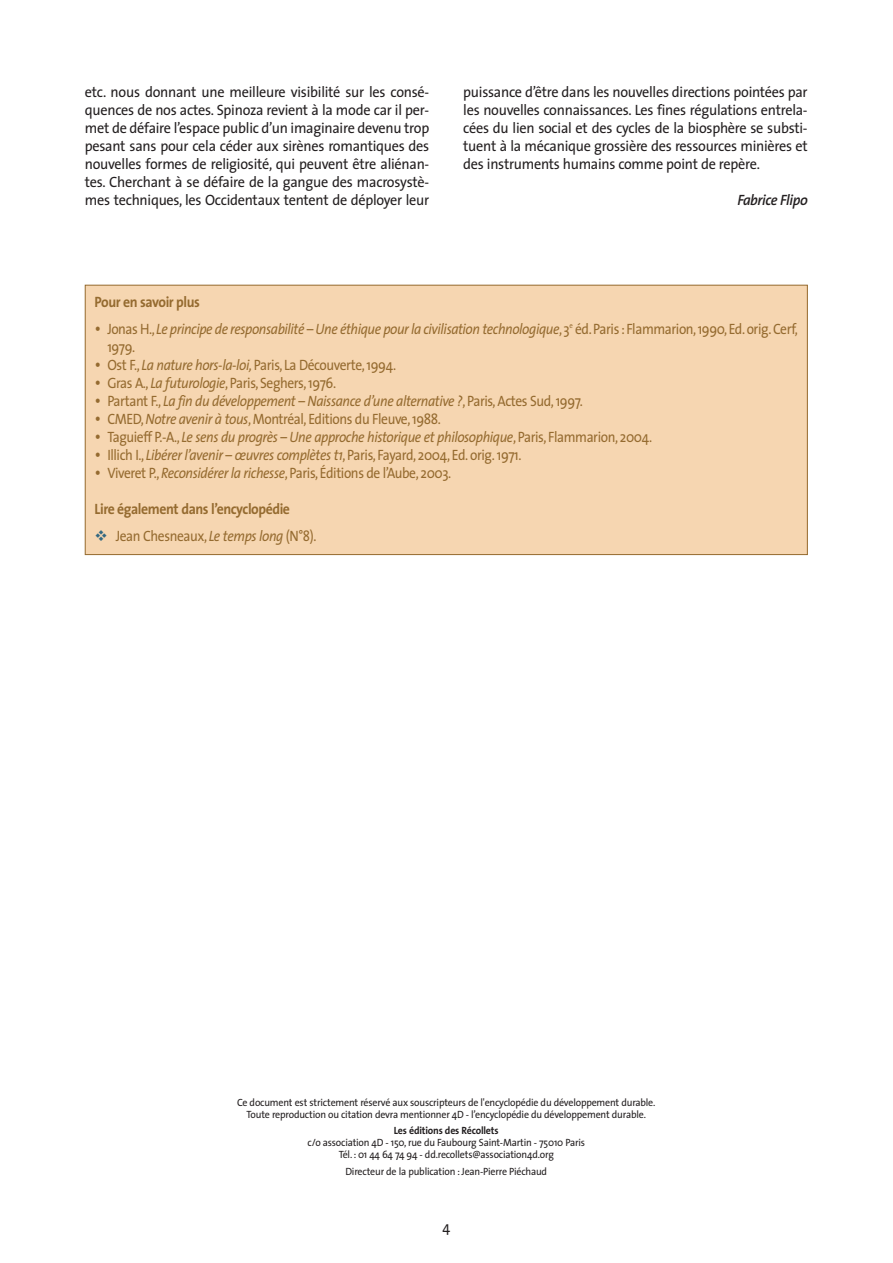
<style>
.page{position:relative;width:893px;height:1263px;background:#fff}
.page>*{position:absolute;margin:0;border:0;box-sizing:border-box;transform-origin:0 0}
.t1{font:15px/18px "The Sans";letter-spacing:-.02em;color:#231f20;text-align:justify;scale:.95 1}
.t2{font:italic 15px/18px "The Sans";letter-spacing:-.03em;color:#956b30;scale:.9 1}
.t3{font:15px "The Sans";letter-spacing:-.03em;color:#956b30;scale:.9 1}
.t4{font:700 15px/27px "The Sans";letter-spacing:-.03em;color:#956b30;scale:.92 1}
.t5{font:italic 600 15px "The Sans";letter-spacing:-.03em;color:#231f20;scale:.95 1}
.t6{font:10.5px/12px "The Sans";letter-spacing:-.02em;color:#231f20;text-align:center;scale:.95 1}
.t7{font:700 10.5px "The Sans";letter-spacing:-.02em;color:#231f20;scale:.95 1}
.s1{font-style:normal;font-size:18px}
.s2{font-style:normal}
.s3{font-size:18px}
.s4{font-style:italic}
.s5{font-weight:400}
.s6{font-weight:400;font-style:italic}
</style>
<div class="page">
<div style="left:85px;top:285px;width:722px;height:270px;background:#f6d6b1"></div>
<div style="left:85px;top:285px;width:723px;height:270px;border:1px solid #956b30"></div>
<p class="t1" style="left:85px;top:84px;width:364px">etc. nous donnant une meilleure visibilité sur les consé&shy;quences de nos actes. Spinoza revient à la mode car il per&shy;met de défaire l’espace public d’un imaginaire devenu trop pesant sans pour cela céder aux sirènes romantiques des nouvelles formes de religiosité, qui peuvent être aliénan&shy;tes. Cherchant à se défaire de la gangue des macrosystè&shy;mes techniques, les Occidentaux tentent de déployer leur</p>
<p class="t1" style="left:463px;top:84px;width:364px">puissance d’être dans les nouvelles directions pointées par les nouvelles connaissances. Les fines régulations entrela&shy;cées du lien social et des cycles de la biosphère se substi&shy;tuent à la mécanique grossière des ressources minières et des instruments humains comme point de repère.</p>
<p class="t5" style="left:737px;top:194px;width:75px">Fabrice Flipo</p>
<p class="t4" style="left:95px;top:288px;width:116px">Pour en savoir plus</p>
<p class="t2" style="left:107px;top:321px;width:769px;text-indent:-13px"><span class="s1">•</span> <span class="s2">Jonas H.,</span> Le principe de responsabilité – Une éthique pour la civilisation technologique<span class="s2">,3</span><sup>e</sup> <span class="s2">éd. Paris :Flammarion,1990,Ed. orig. Cerf,<br>1979.</span></p>
<p class="t3" style="left:95px;top:359px;width:337px"><span class="s3">•</span> Ost F., <span class="s4">La nature hors-la-loi,</span> Paris, La Découverte, 1994.</p>
<p class="t3" style="left:95px;top:377px;width:270px"><span class="s3">•</span> Gras A., <span class="s4">La futurologie</span>, Paris, Seghers, 1976.</p>
<p class="t2" style="left:95px;top:393px;width:544px"><span class="s1">•</span> <span class="s2">Partant F.,</span> La fin du développement – Naissance d’une alternative ?<span class="s2">, Paris, Actes Sud, 1997.</span></p>
<p class="t3" style="left:95px;top:413px;width:386px"><span class="s3">•</span> CMED, <span class="s4">Notre avenir à tous</span>, Montréal, Editions du Fleuve, 1988.</p>
<p class="t2" style="left:95px;top:429px;width:621px"><span class="s1">•</span> <span class="s2">Taguieff P.-A.,</span> Le sens du progrès – Une approche historique et philosophique<span class="s2">, Paris, Flammarion, 2004.</span></p>
<p class="t3" style="left:95px;top:449px;width:476px"><span class="s3">•</span> Illich I., <span class="s4">Libérer l’avenir – œuvres complètes t1</span>, Paris, Fayard, 2004, Ed. orig. 1971.</p>
<p class="t3" style="left:95px;top:467px;width:398px"><span class="s3">•</span> Viveret P., <span class="s4">Reconsidérer la richesse</span>, Paris, Éditions de l’Aube, 2003.</p>
<p class="t4" style="left:116px;top:495px;width:219px;text-indent:-21px">Lire également dans l’encyclopédie<br><span class="s5">Jean Chesneaux,</span> <span class="s6">Le temps long</span> <span class="s5">(N°8).</span></p>
<p class="t6" style="left:237px;top:1097px;width:442px">Ce document est strictement réservé aux souscripteurs de l'encyclopédie du développement durable.<br>Toute reproduction ou citation devra mentionner 4D - l’encyclopédie du développement durable.</p>
<p class="t7" style="left:394px;top:1125px;width:112px">Les éditions des Récollets</p>
<p class="t6" style="left:307px;top:1138px;width:294px">c/o association 4D - 150, rue du Faubourg Saint-Martin - 75010 Paris<br>Tél. : 01 44 64 74 94 - dd.recollets@association4d.org</p>
<p class="t6" style="left:345px;top:1166px;width:214px">Directeur de la publication : Jean-Pierre Piéchaud</p>
<p class="t1" style="left:442px;top:1220px;width:10px">4</p>
</div>
